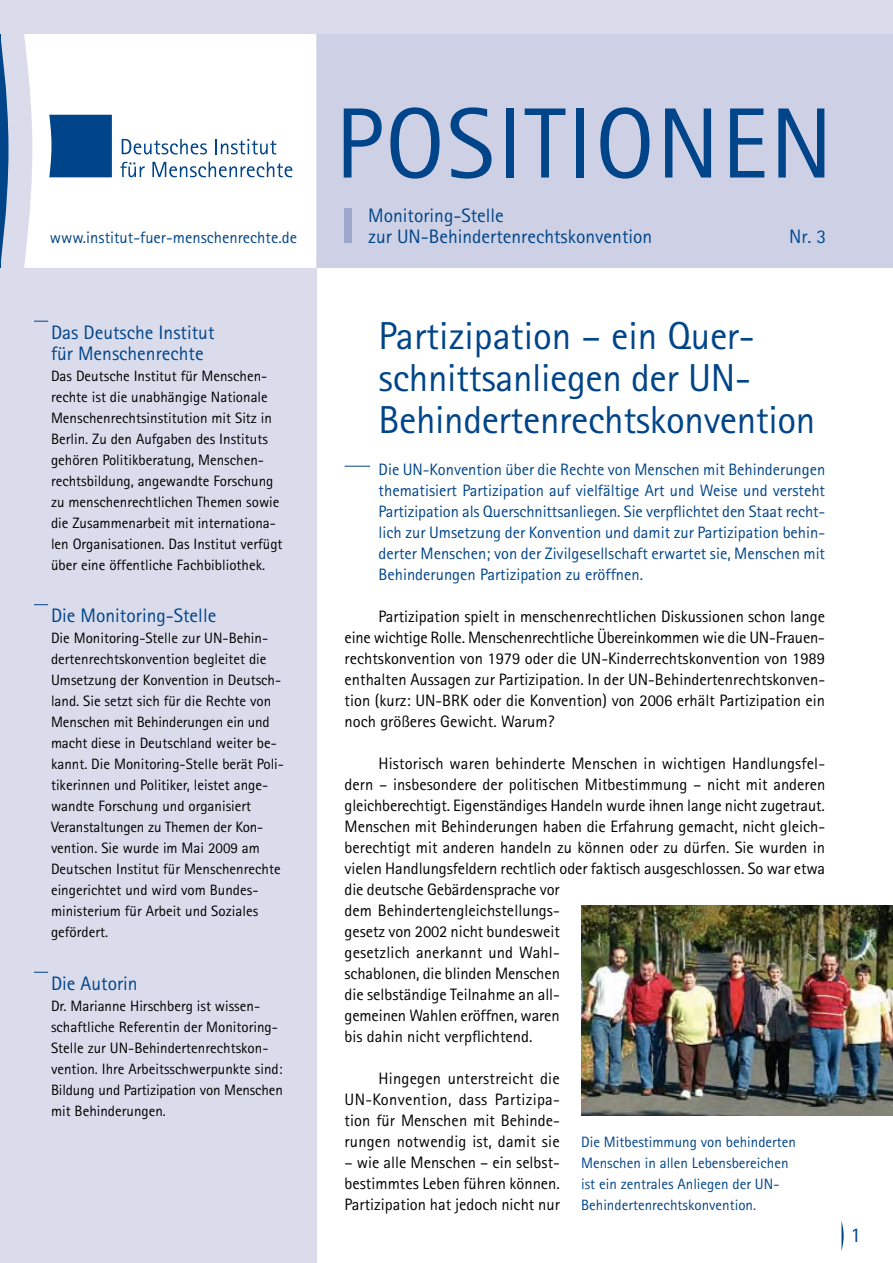
<style>
.page{position:relative;width:893px;height:1263px;background:#fff}
.page>*{position:absolute;margin:0;border:0;box-sizing:border-box;transform-origin:0 0}
.t1{font:100.05px "Rotis Sans Serif";letter-spacing:.02em;color:#004489}
.t2{font:39px/42px "Rotis Sans Serif";letter-spacing:-.01em;color:#004489}
.t3{font:21px "Rotis Sans Serif";color:#004489}
.P_untertitel{font:19.5px/21px "Rotis Sans Serif";color:#004489}
.t4{font:19.5px "Rotis Sans Serif Std";color:#014990}
.P_fliesstext{font:16.5px/21px "Rotis Sans Serif";color:#000;text-align:justify}
.P_vorspann{font:16.5px/21px "Rotis Sans Serif";color:#004489;text-align:justify}
.P_url-titel{font:16.5px "Rotis Sans Serif";color:#004489}
.P_infospalte_Fliesst{font:15px/21px "Rotis Sans Serif";color:#000}
.HI_bildlegende{font:15px/21px "Rotis Sans Serif";color:#004489}
</style>
<div class="page">
<div style="left:312px;top:0;width:581px;height:268px;background:#dadceb"></div>
<div style="left:312px;top:34px;width:581px;height:234px;background:#ced1e5"></div>
<div style="left:0;top:0;width:316px;height:1263px;background:#dadceb"></div>
<div style="left:24px;top:34px;width:292px;height:234px;background:#fff"></div>
<svg style="left:0;top:34px;width:9px;height:234px"></svg>
<div style="left:49px;top:115px;width:63px;height:62px;background:#004489"></div>
<svg style="left:122px;top:139px;width:85px;height:15px"></svg>
<svg style="left:215px;top:139px;width:61px;height:15px"></svg>
<svg style="left:120px;top:162px;width:25px;height:15px"></svg>
<svg style="left:152px;top:162px;width:140px;height:15px"></svg>
<svg style="left:841px;top:1221px;width:3px;height:30px"></svg>
<div style="left:344px;top:208px;width:7px;height:34px;background:#9da7cc"></div>
<svg style="left:34px;top:321px;width:14px;height:1px"></svg>
<svg style="left:34px;top:604px;width:14px;height:1px"></svg>
<svg style="left:34px;top:972px;width:14px;height:1px"></svg>
<svg style="left:345px;top:466px;width:25px;height:1px"></svg>
<img style="left:581px;top:906px;width:312px;height:210px">
<p class="P_url-titel" style="left:50px;top:228px;width:249px">www.institut-fuer-menschenrechte.de</p>
<h2 class="P_untertitel" style="left:51px;top:321px;width:165px">Das Deutsche institut für Menschenrechte</h2>
<p class="P_infospalte_Fliesst" style="left:51px;top:365px;width:233px">Das Deutsche I nstitut für Menschen&shy;rechte ist die unabhängige Nationale Menschenrechtsinstitution mit Sitz in Berlin. Zu den Aufgaben des I nstituts gehören Politikberatung, Menschen&shy;rechtsbildung, angewandte Forschung zu menschenrechtlichen Themen sowie die Zusammenarbeit mit internationa&shy;len Organisationen. Das I nstitut verfügt über eine öffentliche Fachbibliothek.</p>
<h2 class="P_untertitel" style="left:51px;top:605px;width:167px">Die Monitoring-Stelle</h2>
<p class="P_infospalte_Fliesst" style="left:51px;top:627px;width:234px">Die Monitoring-Stelle zur UN-Behin&shy;dertenrechtskonvention begleitet die Umsetzung der Konvention in Deutsch&shy;land. Sie setzt sich für die Rechte von Menschen mit Behinderungen ein und macht diese in Deutschland weiter be&shy;kannt. Die Monitoring-Stelle berät Poli&shy;tikerinnen und Politiker, leistet ange&shy;wandte Forschung und organisiert Veranstaltungen zu Themen der Kon&shy;vention. Sie wurde im Mai 2009 am Deutschen I nstitut für Menschenrechte eingerichtet und wird vom Bundes&shy;ministerium für Arbeit und Soziales gefördert.</p>
<h2 class="P_untertitel" style="left:51px;top:972px;width:88px">Die Autorin</h2>
<p class="P_infospalte_Fliesst" style="left:51px;top:995px;width:233px">Dr. Marianne Hirschberg ist wissen&shy;schaftliche Referentin der Monitoring-Stelle zur UN-Behindertenrechtskon&shy;vention. I hre Arbeitsschwerpunkte sind:<br>Bildung und Partizipation von Menschen mit Behinderungen.</p>
<h1 class="t1" style="left:335px;top:85px;width:482px">Position en</h1>
<p class="P_untertitel" style="left:368px;top:205px;width:286px">Monitoring-Stelle<br>zur UN-Behindertenrechtskonvention</p>
<h1 class="t4" style="left:789px;top:225px;width:39px">Nr. 3</h1>
<h2 class="t2" style="left:379px;top:315px;width:438px">Partizipation – ein Quer&shy;schnittsanliegen der UN-<br>Behindertenrechtskonvention</h2>
<p class="P_vorspann" style="left:379px;top:459px;width:448px">Die UN-Konvention über die Rechte von Menschen mit Behinderungen thematisiert Partizipation auf vielfältige Art und Weise und versteht Partizipation als Querschnittsanliegen. Sie verpflichtet den Staat recht&shy;lich zur Umsetzung der Konvention und damit zur Partizipation behin&shy;derter Menschen; von der Zivilgesellschaft erwartet sie, Menschen mit Behinderungen Partizipation zu eröffnen.</p>
<p class="P_fliesstext" style="left:345px;top:606px;width:482px;text-indent:34px">Partizipation spielt in menschenrechtlichen Diskussionen schon lange eine wichtige Rolle. Menschenrechtliche Übereinkommen wie die UN-Frauen&shy;rechtskonvention von 1979 oder die UN-Kinderrechtskonvention von 1989 enthalten Aussagen zur Partizipation. I n der UN-Behindertenrechtskonven&shy;tion (kurz: UN-BRK oder die Konvention) von 2006 erhält Partizipation ein noch größeres Gewicht. Warum?</p>
<p class="P_fliesstext" style="left:345px;top:753px;width:482px;text-align:left;text-indent:34px">Historisch waren behinderte Menschen in wichtigen Handlungsfel&shy;dern – insbesondere der politischen Mitbestimmung – nicht mit anderen gleichberechtigt. Eigenständiges Handeln wurde ihnen lange nicht zugetraut.<br>Menschen mit Behinderungen haben die Erfahrung gemacht, nicht gleich&shy;berechtigt mit anderen handeln zu können oder zu dürfen. Sie wurden in vielen Handlungsfeldern rechtlich oder faktisch ausgeschlossen. So war etwa die deutsche Gebärdensprache vor<br>dem Behindertengleichstellungs-<br>gesetz von 2002 nicht bundesweit<br>gesetzlich anerkannt und Wahl-<br>schablonen, die blinden Menschen<br>die selbständige Teilnahme an all-<br>gemeinen Wahlen eröffnen, waren<br>bis dahin nicht verpflichtend.</p>
<p class="P_fliesstext" style="left:345px;top:1068px;width:217px;text-indent:34px">Hingegen unterstreicht die UN-Konvention, dass Partizipa&shy;tion für Menschen mit Behinde&shy;rungen notwendig ist, damit sie</p>
<p class="P_fliesstext" style="left:345px;top:1152px;width:217px">– wie alle Menschen – ein selbst&shy;bestimmtes Leben führen können.<br>Partizipation hat jedoch nicht nur</p>
<p class="HI_bildlegende" style="left:581px;top:1131px;width:216px">Die Mitbestimmung von behinderten Menschen in allen Lebensbereichen ist ein zentrales Anliegen der UN-Behindertenrechtskonvention.</p>
<p class="t3" style="left:850px;top:1222px;width:12px">1</p>
</div>
